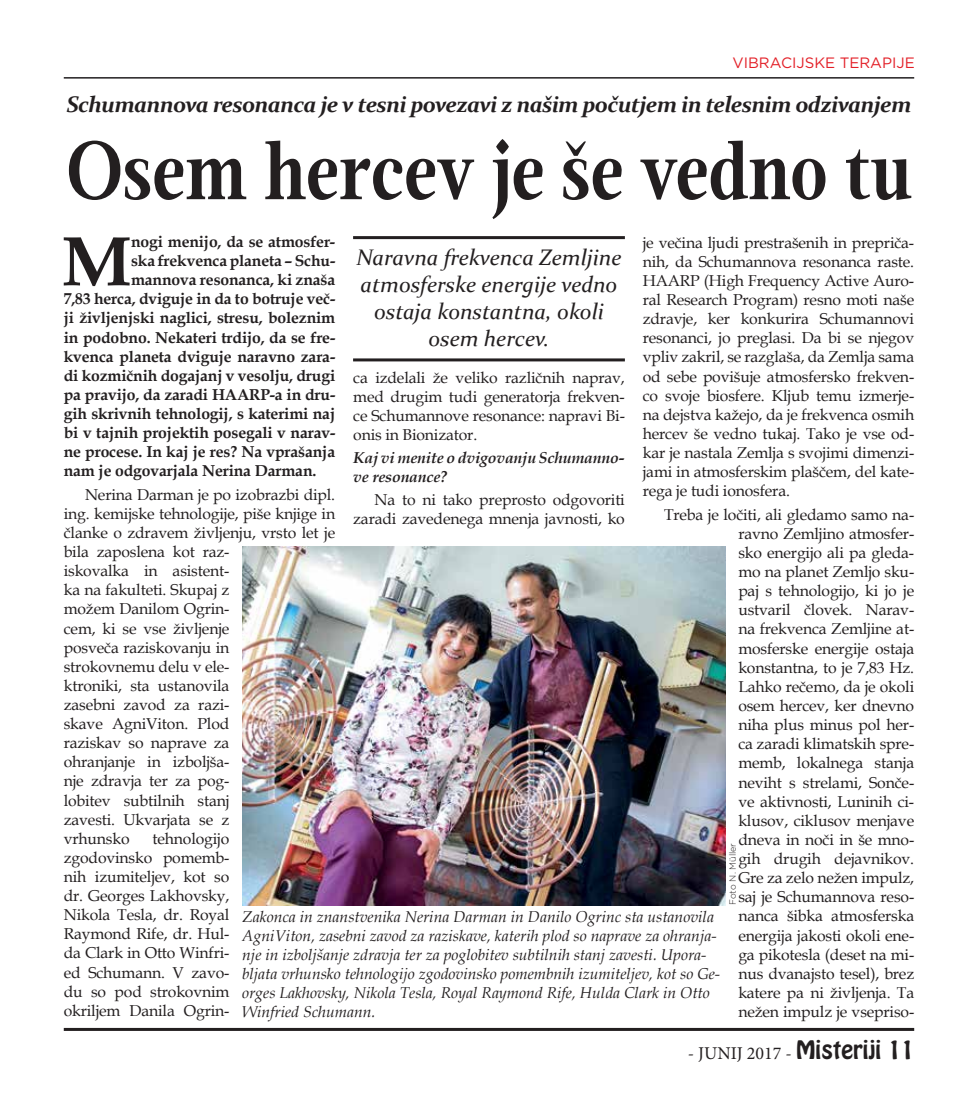
<style>
.page{position:relative;width:978px;height:1106px;background:#fff}
.page>*{position:absolute;margin:0;border:0;box-sizing:border-box;transform-origin:0 0}
.t1{font:700 82.5px "Magneta";color:#231f20;scale:.82 1}
.t2{font:700 70.2px "Book Antiqua";color:#231f20}
.t3{font:italic 22.5px/27px "Constantia";color:#231f20;text-align:center}
.t4{font:italic 700 22.5px "Constantia";letter-spacing:-.03em;color:#231f20}
.t5{font:18px "Minion Pro";color:#231f20}
.t6{font:15.75px/19px "Book Antiqua";letter-spacing:-.01em;color:#231f20;text-align:justify}
.t7{font:700 15.75px "Book Antiqua";letter-spacing:-.01em;color:#231f20}
.t8{font:italic 15.75px/18.9px "Book Antiqua";color:#231f20}
.t9{font:italic 700 15.75px/18.9px "Book Antiqua";letter-spacing:-.01em;color:#231f20}
.t10{font:15px "Gotham";color:#e31f27}
.t11{font:300 9px "Gotham";color:#231f20}
.s1{font-family:"Hobo Std";font-size:22.5px}
</style>
<div class="page">
<hr style="left:64px;top:77px;width:850px;height:2px;background:#231f20">
<hr style="left:64px;top:1027px;width:850px;height:3px;background:#231f20">
<hr style="left:353px;top:236px;width:272px;height:3px;background:#231f20">
<hr style="left:353px;top:358px;width:272px;height:3px;background:#231f20">
<img style="left:242px;top:546px;width:484px;height:359px">
<p class="t10" style="left:732px;top:53px;width:184px">VIBRACIJSKE TERAPIJE</p>
<h3 class="t4" style="left:67px;top:88px;width:846px">Schumannova resonanca je v tesni povezavi z našim počutjem in telesnim odzivanjem</h3>
<h1 class="t1" style="left:66px;top:112px;width:1032px">Osem hercev je še vedno tu</h1>
<h2 class="t2" style="left:62px;top:213px;width:72px">M</h2>
<p class="t7" style="left:131px;top:231px;width:206px">nogi menijo, da se atmosfer-</p>
<p class="t6" style="left:643px;top:232px;width:273px">je večina ljudi prestrašenih in prepriča&shy;nih, da Schumannova resonanca raste.<br>HAARP (High Frequency Active Auro&shy;ral Research Program) resno moti naše zdravje, ker konkurira Schumannovi resonanci, jo preglasi. Da bi se njegov vpliv zakril, se razglaša, da Zemlja sama od sebe povišuje atmosfersko frekven&shy;co svoje biosfere. Kljub temu izmerje&shy;na dejstva kažejo, da je frekvenca osmih hercev še vedno tukaj. Tako je vse od&shy;kar je nastala Zemlja s svojimi dimenzi&shy;jami in atmosferskim plaščem, del kate&shy;rega je tudi ionosfera.</p>
<p class="t6" style="left:738px;top:504px;width:177px;text-indent:-74px">Treba je ločiti, ali gledamo samo na&shy;ravno Zemljino atmosfer&shy;sko energijo ali pa gleda&shy;mo na planet Zemljo sku&shy;paj s tehnologijo, ki jo je ustvaril človek. Narav&shy;na frekvenca Zemljine at&shy;mosferske energije ostaja konstantna, to je 7,83 Hz.<br>Lahko rečemo, da je okoli osem hercev, ker dnevno niha plus minus pol her&shy;ca zaradi klimatskih spre&shy;memb, lokalnega stanja neviht s strelami, Sonče&shy;ve aktivnosti, Luninih ci&shy;klusov, ciklusov menjave dneva in noči in še mno&shy;gih drugih dejavnikov.<br>Gre za zelo nežen impulz, saj je Schumannova reso&shy;nanca šibka atmosferska energija jakosti okoli ene&shy;ga pikotesla (deset na mi&shy;nus dvanajsto tesel), brez katere pa ni življenja. Ta nežen impulz je vsepriso-</p>
<h3 class="t3" style="left:357px;top:242px;width:266px">Naravna frekvenca Zemljine atmosferske energije vedno ostaja konstantna, okoli osem hercev.</h3>
<p class="t7" style="left:131px;top:250px;width:206px">ska frekvenca planeta – Schu-</p>
<p class="t7" style="left:131px;top:269px;width:206px">mannova resonanca, ki znaša</p>
<p class="t7" style="left:64px;top:288px;width:273px">7,83 herca, dviguje in da to botruje več-</p>
<p class="t7" style="left:64px;top:307px;width:273px">ji življenjski naglici, stresu, boleznim</p>
<p class="t7" style="left:64px;top:326px;width:273px">in podobno. Nekateri trdijo, da se fre-</p>
<p class="t7" style="left:64px;top:345px;width:273px">kvenca planeta dviguje naravno zara-</p>
<p class="t7" style="left:64px;top:365px;width:273px">di kozmičnih dogajanj v vesolju, drugi</p>
<p class="t7" style="left:64px;top:384px;width:273px">pa pravijo, da zaradi HAARP-a in dru-</p>
<p class="t7" style="left:64px;top:403px;width:273px">gih skrivnih tehnologij, s katerimi naj</p>
<p class="t7" style="left:64px;top:422px;width:273px">bi v tajnih projektih posegali v narav-</p>
<p class="t7" style="left:64px;top:441px;width:273px">ne procese. In kaj je res? Na vprašanja</p>
<p class="t7" style="left:64px;top:460px;width:254px">nam je odgovarjala Nerina Darman.</p>
<p class="t6" style="left:64px;top:484px;width:273px;text-align:left;text-indent:21px">Nerina Darman je po izobrazbi dipl. ing. kemijske tehnologije, piše knjige in članke o zdravem življenju, vrsto let je bila zaposlena kot raz-<br>iskovalka in asistent-<br>ka na fakulteti. Skupaj z<br>možem Danilom Ogrin-<br>cem, ki se vse življenje<br>posveča raziskovanju in<br>strokovnemu delu v ele-<br>ktroniki, sta ustanovila<br>zasebni zavod za razi-<br>skave AgniViton. Plod<br>raziskav so naprave za<br>ohranjanje in izboljša-<br>nje zdravja ter za pog-<br>lobitev subtilnih stanj<br>zavesti. Ukvarjata se z<br>vrhunsko</p>
<p class="t6" style="left:353px;top:368px;width:273px">ca izdelali že veliko različnih naprav, med drugim tudi generatorja frekven&shy;ce Schumannove resonance: napravi Bi&shy;onis in Bionizator.</p>
<p class="t9" style="left:353px;top:448px;width:273px">Kaj vi menite o dvigovanju Schumanno&shy;ve resonance?</p>
<p class="t6" style="left:353px;top:489px;width:273px;text-align:right">Na to ni tako preprosto odgovoriti zaradi zavedenega mnenja javnosti, ko</p>
<p class="t6" style="left:64px;top:828px;width:167px;text-indent:89px">tehnologijo zgodovinsko pomemb&shy;nih izumiteljev, kot so dr. Georges Lakhovsky, Nikola Tesla, dr. Royal Raymond Rife, dr. Hul&shy;da Clark in Otto Winfri&shy;ed Schumann. V zavo&shy;du so pod strokovnim okriljem Danila Ogrin-</p>
<p class="t11" style="left:727px;top:905px;width:64px;rotate:-90deg">Foto N. Müller</p>
<p class="t8" style="left:242px;top:907px;width:479px">Zakonca in znanstvenika Nerina Darman in Danilo Ogrinc sta ustanovila AgniViton, zasebni zavod za raziskave, katerih plod so naprave za ohranja&shy;nje in izboljšanje zdravja ter za poglobitev subtilnih stanj zavesti. Upora&shy;bljata vrhunsko tehnologijo zgodovinsko pomembnih izumiteljev, kot so Ge&shy;orges Lakhovsky, Nikola Tesla, Royal Raymond Rife, Hulda Clark in Otto Winfried Schumann.</p>
<p class="t5" style="left:688px;top:1040px;width:228px">- JUNIJ 2017 - <span class="s1">Misteriji 11</span></p>
</div>
